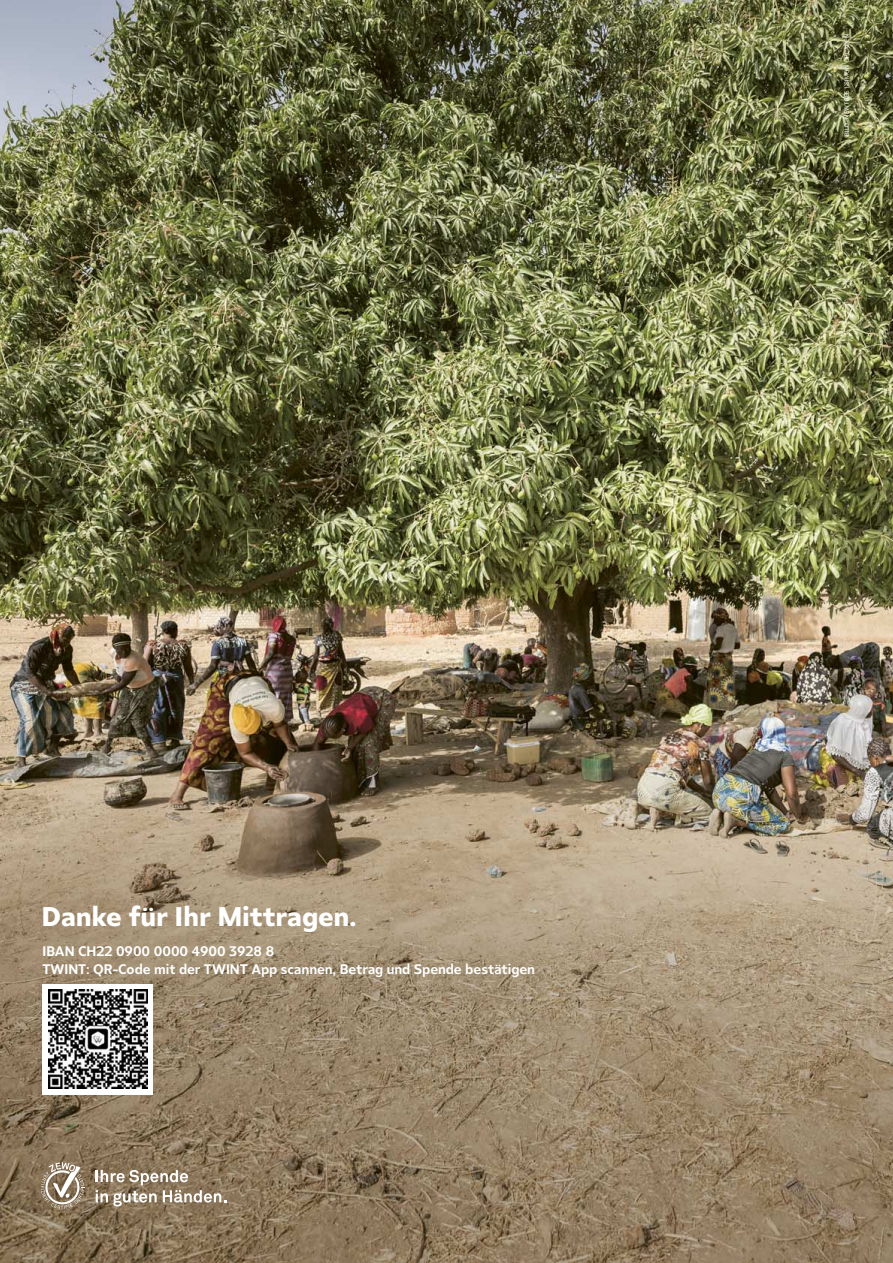
<style>
.page{position:relative;width:893px;height:1263px;background:#fff}
.page>*{position:absolute;margin:0;border:0;box-sizing:border-box;transform-origin:0 0}
.t1{font:800 27px "Ardena";color:#fff}
.t2{font:700 13.8px "Ardena";color:#fff}
.t3{font:6px "Ardena";letter-spacing:.06em;color:#fff}
</style>
<div class="page">
<img style="left:0;top:0;width:893px;height:1263px">
<div style="left:43px;top:984px;width:110px;height:110px;background:#fff"></div>
<img style="left:49px;top:990px;width:99px;height:98px">
<svg style="left:41px;top:1162px;width:43px;height:47px"></svg>
<svg style="left:96px;top:1170px;width:130px;height:36px;background:#a2927d"></svg>
<p class="t1" style="left:42px;top:901px;width:317px">Danke für Ihr Mittragen.</p>
<p class="t2" style="left:43px;top:945px;width:233px">IBAN CH22 0900 0000 4900 3928 8</p>
<p class="t2" style="left:43px;top:964px;width:494px">TWINT: QR-Code mit der TWINT App scannen, Betrag und Spende bestätigen</p>
<p class="t3" style="left:843px;top:136px;width:103px;rotate:-90deg">BILD: NEWTREE | SIMON OPLADEN</p>
</div>
